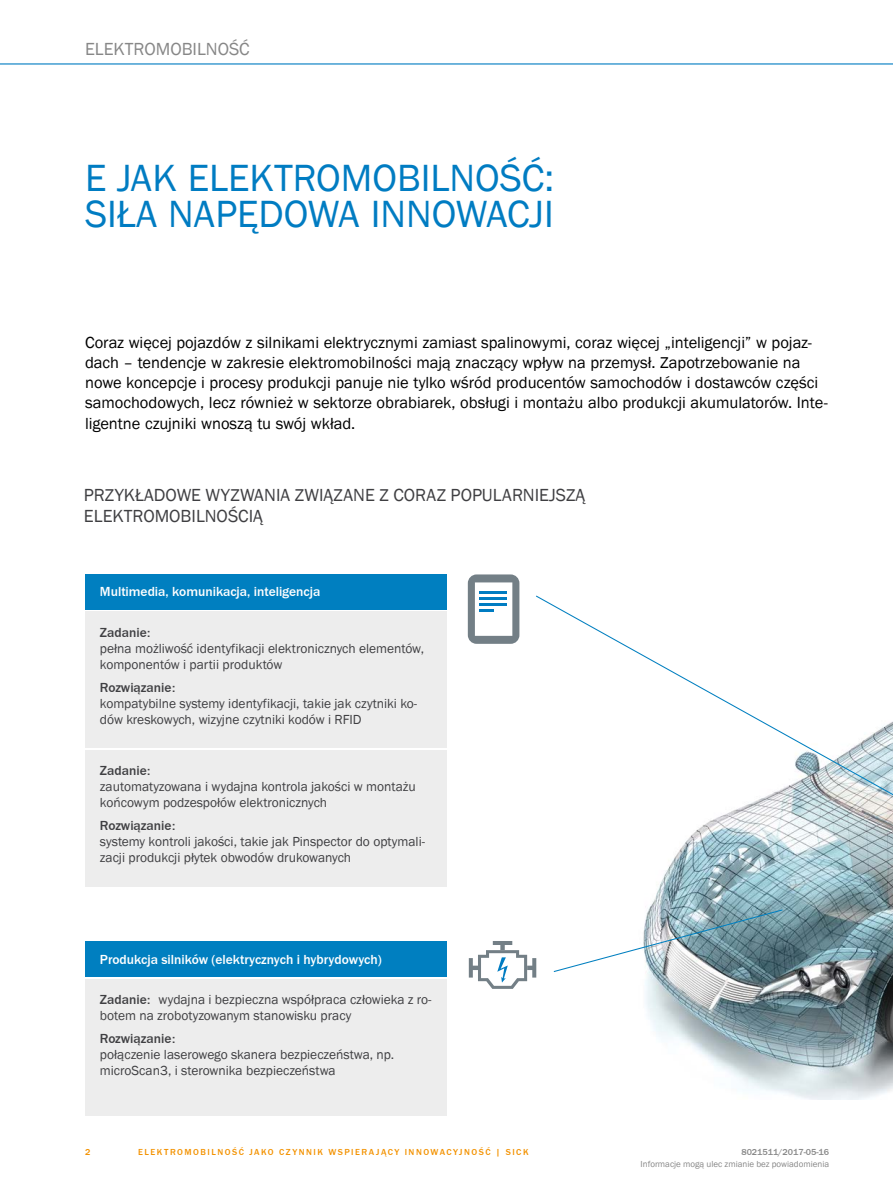
<style>
.page{position:relative;width:893px;height:1188px;background:#fff}
.page>*{position:absolute;margin:0;border:0;box-sizing:border-box;transform-origin:0 0}
.t1{font:39px/36px "SICK Franklin";color:#007cc2}
.t2{font:18px/21.6px "SICK Franklin";color:#3f3f42}
.t3{font:18px "SICK Franklin";color:#878787}
.t4{font:16.5px/20.2px "SICK Franklin";color:#000}
.t5{font:13.5px/16.2px "SICK Franklin";color:#3f3f42}
.t6{font:500 13.5px "SICK Franklin";color:#fff}
.t7{font:500 13.5px "SICK Franklin";color:#3f3f42}
.t8{font:500 9px "SICK Franklin";letter-spacing:.17em;color:#f39200}
.t9{font:9px "SICK Franklin";color:#878787}
.t10{font:500 9px "SICK Franklin";color:#878787}
.s1{font-weight:500}
</style>
<div class="page">
<hr style="left:0;top:63px;width:893px;height:2px;background:#007cc2">
<img style="left:645px;top:801px;width:248px;height:298px">
<div style="left:85px;top:942px;width:361px;height:35px;background:#007fc0"></div>
<div style="left:85px;top:980px;width:361px;height:136px;background:#ededed"></div>
<div style="left:85px;top:574px;width:361px;height:35px;background:#007fc0"></div>
<div style="left:85px;top:612px;width:361px;height:136px;background:#ededed"></div>
<div style="left:85px;top:750px;width:361px;height:136px;background:#ededed"></div>
<svg style="left:536px;top:595px;width:357px;height:206px"></svg>
<svg style="left:553px;top:909px;width:231px;height:64px"></svg>
<svg style="left:468px;top:574px;width:51px;height:70px"></svg>
<hr style="left:479px;top:591px;width:27px;height:3px;background:#007cc2">
<hr style="left:479px;top:597px;width:27px;height:3px;background:#007cc2">
<hr style="left:479px;top:603px;width:27px;height:3px;background:#007cc2">
<hr style="left:479px;top:609px;width:15px;height:3px;background:#007cc2">
<svg style="left:469px;top:941px;width:67px;height:48px"></svg>
<h2 class="t3" style="left:85px;top:38px;width:166px">ELEKTROMOBILNOŚĆ</h2>
<h1 class="t1" style="left:85px;top:160px;width:471px">E JAK ELEKTROMOBILNOŚĆ:<br>SIŁA NAPĘDOWA INNOWACJI</h1>
<p class="t4" style="left:85px;top:332px;width:744px">Coraz więcej pojazdów z silnikami elektrycznymi zamiast spalinowymi, coraz więcej „inteligencji” w pojaz&shy;dach – tendencje w zakresie elektromobilności mają znaczący wpływ na przemysł. Zapotrzebowanie na nowe koncepcje i procesy produkcji panuje nie tylko wśród producentów samochodów i dostawców części samochodowych, lecz również w sektorze obrabiarek, obsługi i montażu albo produkcji akumulatorów. Inte&shy;ligentne czujniki wnoszą tu swój wkład.</p>
<h2 class="t2" style="left:84px;top:484px;width:503px">PRZYKŁADOWE WYZWANIA ZWIĄZANE Z CORAZ POPULARNIEJSZĄ<br>ELEKTROMOBILNOŚCIĄ</h2>
<p class="t6" style="left:100px;top:584px;width:222px">Multimedia, komunikacja, inteligencja</p>
<p class="t7" style="left:100px;top:624px;width:52px">Zadanie:</p>
<p class="t5" style="left:100px;top:640px;width:326px">pełna możliwość identyfikacji elektronicznych elementów, komponentów i partii produktów</p>
<p class="t7" style="left:100px;top:679px;width:77px">Rozwiązanie:</p>
<p class="t5" style="left:100px;top:695px;width:319px">kompatybilne systemy identyfikacji, takie jak czytniki ko&shy;dów kreskowych, wizyjne czytniki kodów i RFID</p>
<p class="t7" style="left:100px;top:762px;width:52px">Zadanie:</p>
<p class="t5" style="left:100px;top:779px;width:317px">zautomatyzowana i wydajna kontrola jakości w montażu końcowym podzespołów elektronicznych</p>
<p class="t7" style="left:100px;top:817px;width:77px">Rozwiązanie:</p>
<p class="t5" style="left:100px;top:834px;width:327px">systemy kontroli jakości, takie jak Pinspector do optymali&shy;zacji produkcji płytek obwodów drukowanych</p>
<p class="t6" style="left:100px;top:951px;width:283px">Produkcja silników (elektrycznych i hybrydowych)</p>
<p class="t5" style="left:100px;top:992px;width:333px"><span class="s1">Zadanie:</span> wydajna i bezpieczna współpraca człowieka z ro&shy;botem na zrobotyzowanym stanowisku pracy</p>
<p class="t7" style="left:100px;top:1030px;width:77px">Rozwiązanie:</p>
<p class="t5" style="left:100px;top:1047px;width:296px">połączenie laserowego skanera bezpieczeństwa, np. microScan3, i sterownika bezpieczeństwa</p>
<p class="t8" style="left:85px;top:1146px;width:7px">2</p>
<p class="t8" style="left:138px;top:1146px;width:392px">ELEKTROMOBILNOŚĆ JAKO CZYNNIK WSPIERAJĄCY INNOWACYJNOŚĆ | SICK</p>
<p class="t10" style="left:741px;top:1146px;width:89px">8021511/2017-05-16</p>
<p class="t9" style="left:641px;top:1159px;width:190px">Informacje mogą ulec zmianie bez powiadomienia</p>
</div>
